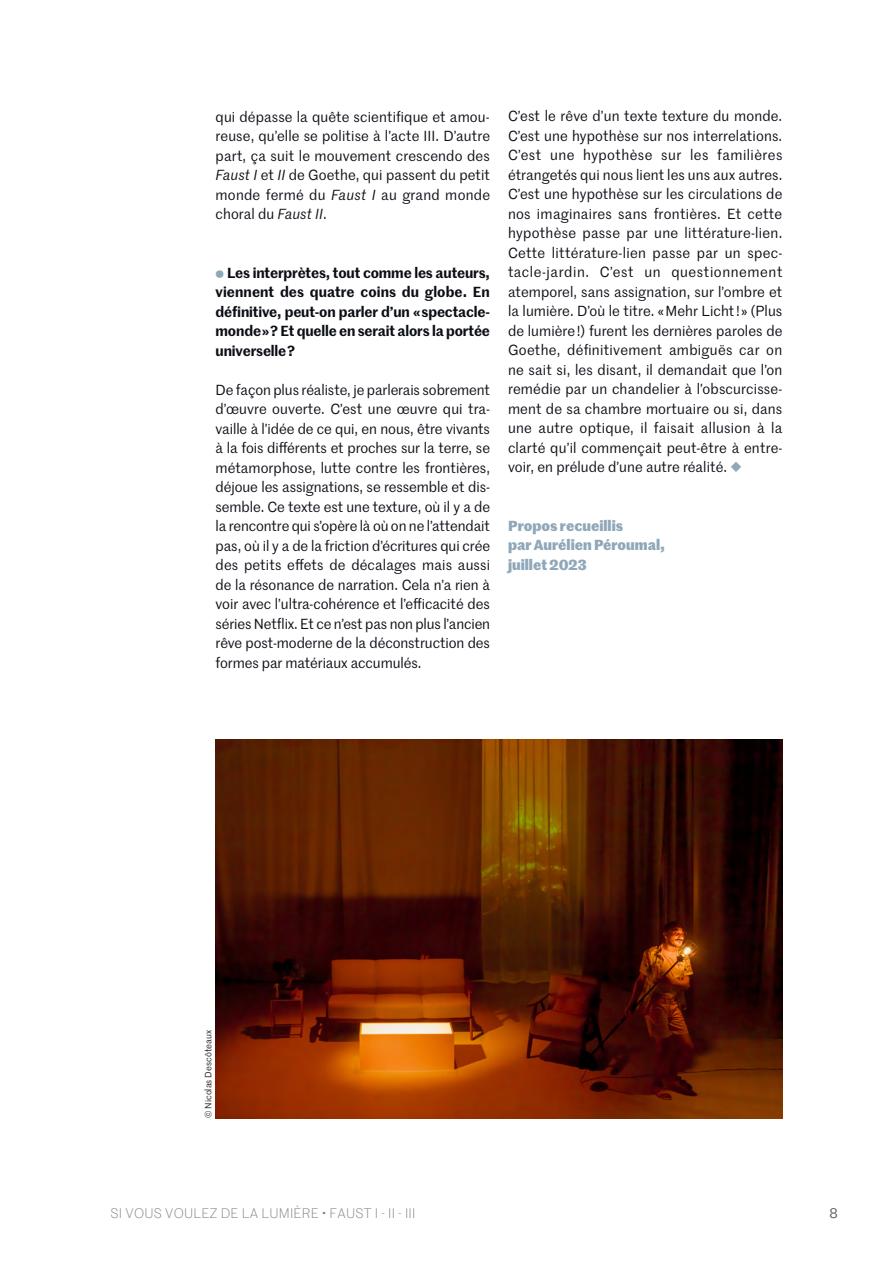
<style>
.page{position:relative;width:893px;height:1263px;background:#fff}
.page>*{position:absolute;margin:0;border:0;box-sizing:border-box;transform-origin:0 0}
.t1{font:14.25px/19.5px "Marr Sans";letter-spacing:.005em;color:#0b0e15;text-align:justify}
.t2{font:600 14.25px/19.5px "Marr Sans";letter-spacing:-.01em;color:#0b0e15;text-align:justify}
.t3{font:700 14.25px/19.5px "Marr Sans";color:#8fa8b9}
.t4{font:300 13.5px "Marr Sans";letter-spacing:.02em;color:#808285}
.t5{font:13.5px "Marr Sans";color:#565359}
.t6{font:9px "Marr Sans";color:#231f20}
.s1{font-style:italic}
.s2{font-family:"Bely Display";font-weight:400;font-size:10.8px;color:#8fa8b9}
.s3{font-family:"Bely Display";color:#8fa8b9}
</style>
<div class="page">
<img style="left:215px;top:740px;width:567px;height:378px">
<p class="t1" style="left:216px;top:106px;width:276px">qui dépasse la quête scientifique et amou&shy;reuse, qu’elle se politise à l’acte III. D’autre part, ça suit le mouvement crescendo des <span class="s1">Faust I</span> et <span class="s1">II</span> de Goethe, qui passent du petit monde fermé du <span class="s1">Faust I</span> au grand monde choral du <span class="s1">Faust II</span>.</p>
<p class="t2" style="left:216px;top:262px;width:276px"><span class="s2">s</span> Les interprètes, tout comme les auteurs, viennent des quatre coins du globe. En définitive, peut-on parler d’un « spectacle&shy;monde » ? Et quelle en serait alors la portée universelle ?</p>
<p class="t1" style="left:216px;top:379px;width:276px">De façon plus réaliste, je parlerais sobrement d’œuvre ouverte. C’est une œuvre qui tra&shy;vaille à l’idée de ce qui, en nous, être vivants à la fois différents et proches sur la terre, se métamorphose, lutte contre les frontières, déjoue les assignations, se ressemble et dis&shy;semble. Ce texte est une texture, où il y a de la rencontre qui s’opère là où on ne l’attendait pas, où il y a de la friction d’écritures qui crée des petits effets de décalages mais aussi de la résonance de narration. Cela n’a rien à voir avec l’ultra-cohérence et l’efficacité des séries Netflix. Et ce n’est pas non plus l’ancien rêve post-moderne de la déconstruction des formes par matériaux accumulés.</p>
<p class="t1" style="left:508px;top:106px;width:276px">C’est le rêve d’un texte texture du monde.<br>C’est une hypothèse sur nos interrelations.<br>C’est une hypothèse sur les familières étrangetés qui nous lient les uns aux autres.<br>C’est une hypothèse sur les circulations de nos imaginaires sans frontières. Et cette hypothèse passe par une littérature-lien.<br>Cette littérature-lien passe par un spec&shy;tacle-jardin. C’est un questionnement atemporel, sans assignation, sur l’ombre et la lumière. D’où le titre. « Mehr Licht ! » (Plus de lumière !) furent les dernières paroles de Goethe, définitivement ambiguës car on ne sait si, les disant, il demandait que l’on remédie par un chandelier à l’obscurcisse&shy;ment de sa chambre mortuaire ou si, dans une autre optique, il faisait allusion à la clarté qu’il commençait peut-être à entre&shy;voir, en prélude d’une autre réalité. <span class="s3">E</span></p>
<p class="t3" style="left:508px;top:515px;width:159px">Propos recueillis<br>par Aurélien Péroumal, juillet 2023</p>
<p class="t6" style="left:202px;top:1118px;width:89px;rotate:-90deg">© Nicolas Descôteaux</p>
<p class="t4" style="left:111px;top:1204px;width:306px">SI VOUS VOULEZ DE LA LUMIÈRE • FAUST I - II - III</p>
<p class="t5" style="left:829px;top:1204px;width:10px">8</p>
</div>
